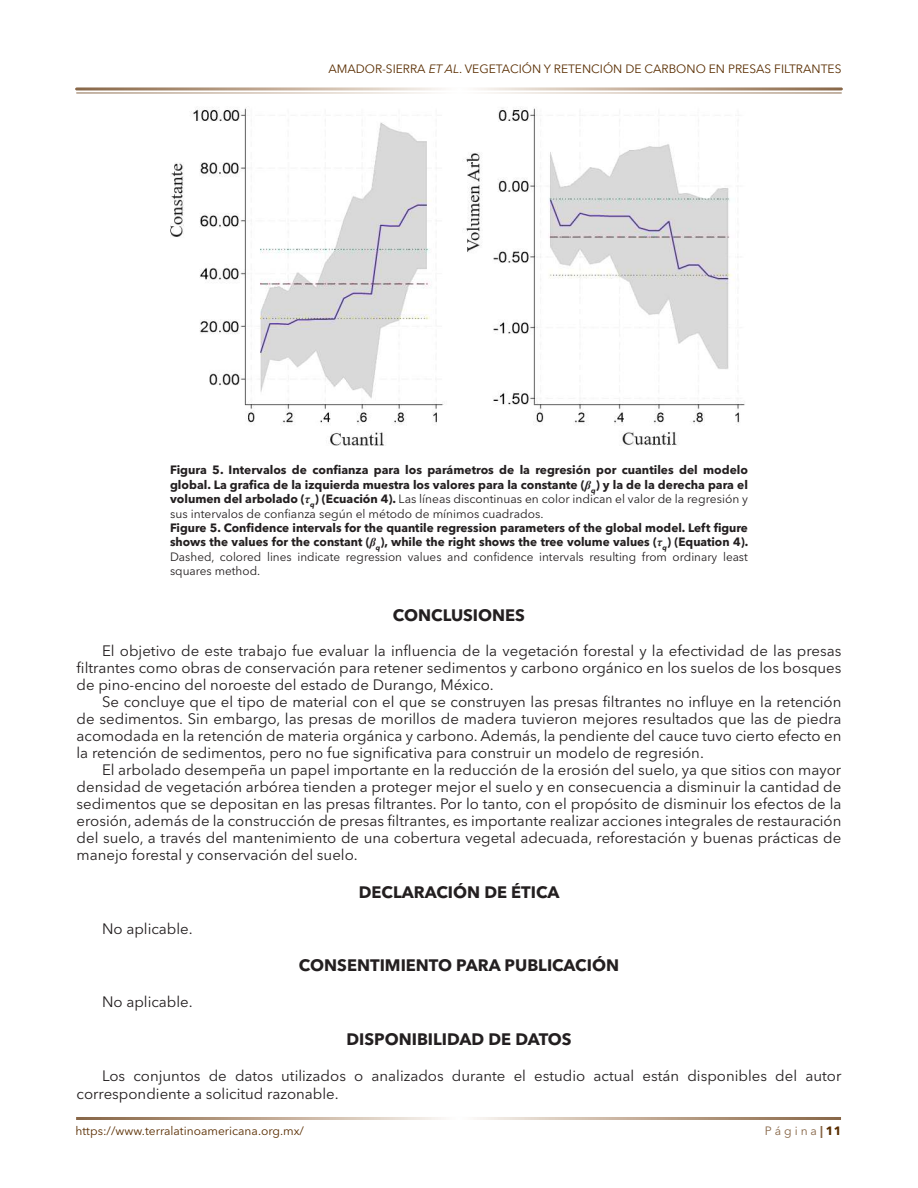
<style>
.page{position:relative;width:918px;height:1188px;background:#fff}
.page>*{position:absolute;margin:0;border:0;box-sizing:border-box;transform-origin:0 0}
._8_-SUBTITULO_DE_2DO_ORDEN{font:700 16.5px "Avenir Next LT Pro";color:#231f20}
._5_-CONTENIDO{font:15px/17px "Avenir Next LT Pro";color:#231f20;text-align:justify}
._13_-TITULO_FIGURA{font:700 12px/14.4px "Avenir Next LT Pro";color:#231f20;text-align:justify}
.t1{font:12px "Avenir Next LT Pro";color:#592d00}
.t2{font:12px "Avenir Next LT Pro";color:#866546}
.s1{font-style:italic}
.s2{font-family:"Times New Roman";font-style:italic}
.s3{font-weight:400}
.s4{font-weight:700}
.s5{font-weight:700;color:#592d00}
</style>
<div class="page">
<img style="left:170px;top:107px;width:575px;height:339px">
<p class="t1" style="left:328px;top:62px;width:515px">AMADOR-SIERRA <span class="s1">ET AL</span>. VEGETACIÓN Y RETENCIÓN DE CARBONO EN PRESAS FILTRANTES</p>
<p class="_13_-TITULO_FIGURA" style="left:170px;top:463px;width:579px">Figura 5. Intervalos de confianza para los parámetros de la regresión por cuantiles del modelo global. La grafica de la izquierda muestra los valores para la constante (<span class="s2">β</span><sub>q</sub>) y la de la derecha para el volumen del arbolado (<span class="s2">τ</span><sub>q</sub>) (Ecuación 4). <span class="s3">Las líneas discontinuas en color indican el valor de la regresión y sus intervalos de confianza según el método de mínimos cuadrados.</span></p>
<p class="_13_-TITULO_FIGURA" style="left:170px;top:520px;width:580px">Figure 5. Confidence intervals for the quantile regression parameters of the global model. Left figure shows the values for the constant (<span class="s2">β</span><sub>q</sub>), while the right shows the tree volume values (<span class="s2">τ</span><sub>q</sub>) (Equation 4).<br><span class="s3">Dashed, colored lines indicate regression values and confidence intervals resulting from ordinary least squares method.</span></p>
<p class="_8_-SUBTITULO_DE_2DO_ORDEN" style="left:393px;top:605px;width:134px">CONCLUSIONES</p>
<p class="_5_-CONTENIDO" style="left:77px;top:643px;width:766px;text-indent:26px">El objetivo de este trabajo fue evaluar la influencia de la vegetación forestal y la efectividad de las presas filtrantes como obras de conservación para retener sedimentos y carbono orgánico en los suelos de los bosques de pino-encino del noroeste del estado de Durango, México.</p>
<p class="_5_-CONTENIDO" style="left:77px;top:693px;width:767px;text-indent:26px">Se concluye que el tipo de material con el que se construyen las presas filtrantes no influye en la retención de sedimentos. Sin embargo, las presas de morillos de madera tuvieron mejores resultados que las de piedra acomodada en la retención de materia orgánica y carbono. Además, la pendiente del cauce tuvo cierto efecto en la retención de sedimentos, pero no fue significativa para construir un modelo de regresión.</p>
<p class="_5_-CONTENIDO" style="left:77px;top:761px;width:766px;text-indent:26px">El arbolado desempeña un papel importante en la reducción de la erosión del suelo, ya que sitios con mayor densidad de vegetación arbórea tienden a proteger mejor el suelo y en consecuencia a disminuir la cantidad de sedimentos que se depositan en las presas filtrantes. Por lo tanto, con el propósito de disminuir los efectos de la erosión, además de la construcción de presas filtrantes, es importante realizar acciones integrales de restauración del suelo, a través del mantenimiento de una cobertura vegetal adecuada, reforestación y buenas prácticas de manejo forestal y conservación del suelo.</p>
<p class="_8_-SUBTITULO_DE_2DO_ORDEN" style="left:359px;top:882px;width:202px">DECLARACIÓN DE ÉTICA</p>
<p class="_5_-CONTENIDO" style="left:102px;top:920px;width:92px">No aplicable.</p>
<p class="_8_-SUBTITULO_DE_2DO_ORDEN" style="left:299px;top:955px;width:322px">CONSENTIMIENTO PARA PUBLICACIÓN</p>
<p class="_5_-CONTENIDO" style="left:102px;top:994px;width:92px">No aplicable.</p>
<p class="_8_-SUBTITULO_DE_2DO_ORDEN" style="left:346px;top:1029px;width:227px">DISPONIBILIDAD DE DATOS</p>
<p class="_5_-CONTENIDO" style="left:77px;top:1067px;width:766px;line-height:18px;text-indent:26px">Los conjuntos de datos utilizados o analizados durante el estudio actual están disponibles del autor correspondiente a solicitud razonable.</p>
<p class="t1" style="left:76px;top:1124px;width:230px">https://www.terralatinoamericana.org.mx/</p>
<p class="t2" style="left:765px;top:1124px;width:78px">P á g i n a<span class="s4">|</span><span class="s5">11</span></p>
</div>
